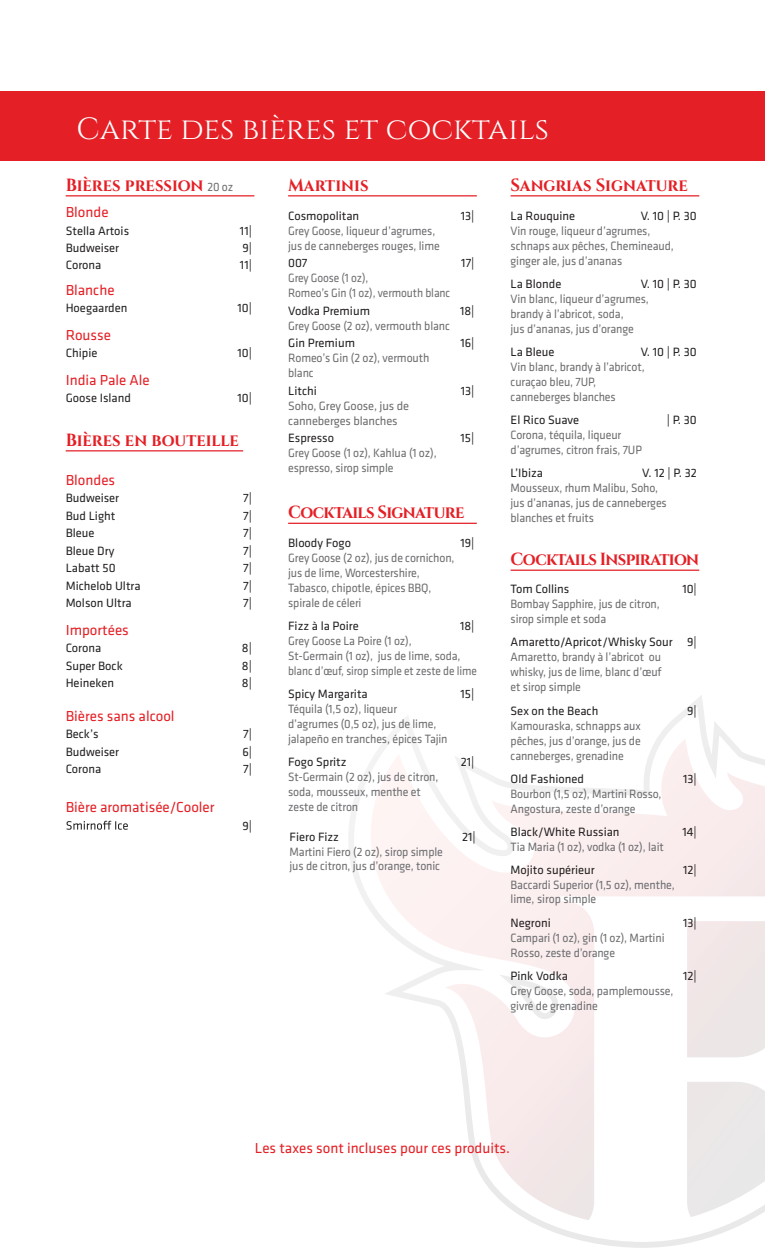
<style>
.page{position:relative;width:765px;height:1260px;background:#fff}
.page>*{position:absolute;margin:0;border:0;box-sizing:border-box;transform-origin:0 0}
.t1{font:30.62px "Cinzel";color:#fff}
.t2{font:700 17.5px "Cinzel";letter-spacing:-.01em;color:#e41f25;scale:.95 1}
.t3{font:700 17.5px "Cinzel";letter-spacing:-.04em;color:#e41f25;scale:.95 1}
.t4{font:15px "Klavika Basic";color:#e41f25}
.t5{font:12.5px/15px "Klavika Basic";letter-spacing:-.01em;color:#6c6d70;scale:.95 1}
.t6{font:12.5px "Klavika Basic";color:#231f20}
.t7{font:12.5px/15px "Klavika Basic";letter-spacing:-.01em;color:#6c6d70;scale:.92 1}
.t8{font:12.5px/15px "Klavika Basic";letter-spacing:-.01em;color:#6c6d70}
.s1{font-family:"Klavika Basic";font-weight:400;font-size:12.5px;color:#6c6d70}
</style>
<div class="page">
<svg style="left:349px;top:695px;width:416px;height:553px"></svg>
<svg style="left:499px;top:975px;width:60px;height:44px"></svg>
<hr style="left:66px;top:195px;width:188px;height:1px;background:#e41f25">
<hr style="left:66px;top:450px;width:177px;height:1px;background:#e41f25">
<svg style="left:66px;top:821px;width:62px;height:9px"></svg>
<hr style="left:288px;top:195px;width:189px;height:1px;background:#e41f25">
<hr style="left:511px;top:570px;width:188px;height:1px;background:#e41f25">
<hr style="left:511px;top:195px;width:188px;height:1px;background:#e41f25">
<hr style="left:288px;top:523px;width:189px;height:1px;background:#e41f25">
<div style="left:0;top:91px;width:765px;height:70px;background:#e41f25"></div>
<h1 class="t1" style="left:77px;top:109px;width:474px">CARTE DES BIÈRES ET COCKTAILS</h1>
<h2 class="t2" style="left:66px;top:174px;width:178px">Bières pression <span class="s1">20 oz</span></h2>
<p class="t4" style="left:66px;top:202px;width:44px">Blonde</p>
<p class="t6" style="left:66px;top:222px;width:65px">Stella Artois</p>
<p class="t6" style="left:240px;top:222px;width:13px">11|</p>
<p class="t6" style="left:66px;top:240px;width:55px">Budweiser</p>
<p class="t6" style="left:242px;top:240px;width:11px">9|</p>
<p class="t4" style="left:66px;top:280px;width:50px">Blanche</p>
<p class="t6" style="left:66px;top:300px;width:63px">Hoegaarden</p>
<p class="t6" style="left:237px;top:300px;width:16px">10|</p>
<p class="t4" style="left:66px;top:325px;width:47px">Rousse</p>
<p class="t6" style="left:66px;top:345px;width:33px">Chipie</p>
<p class="t6" style="left:237px;top:345px;width:16px">10|</p>
<p class="t4" style="left:66px;top:370px;width:86px">India Pale Ale</p>
<p class="t6" style="left:66px;top:257px;width:37px">Corona</p>
<p class="t6" style="left:240px;top:257px;width:13px">11|</p>
<p class="t6" style="left:66px;top:390px;width:67px">Goose Island</p>
<p class="t6" style="left:237px;top:390px;width:16px">10|</p>
<h2 class="t2" style="left:66px;top:429px;width:184px">Bières en bouteille</h2>
<p class="t4" style="left:66px;top:470px;width:51px">Blondes</p>
<p class="t6" style="left:66px;top:490px;width:55px">Budweiser</p>
<p class="t6" style="left:243px;top:490px;width:10px">7|</p>
<p class="t6" style="left:66px;top:507px;width:51px">Bud Light</p>
<p class="t6" style="left:243px;top:507px;width:10px">7|</p>
<p class="t6" style="left:66px;top:525px;width:30px">Bleue</p>
<p class="t6" style="left:243px;top:525px;width:10px">7|</p>
<p class="t6" style="left:66px;top:542px;width:50px">Bleue Dry</p>
<p class="t6" style="left:243px;top:542px;width:10px">7|</p>
<p class="t6" style="left:66px;top:560px;width:52px">Labatt 50</p>
<p class="t6" style="left:243px;top:560px;width:10px">7|</p>
<p class="t6" style="left:66px;top:577px;width:76px">Michelob Ultra</p>
<p class="t6" style="left:243px;top:577px;width:10px">7|</p>
<p class="t6" style="left:66px;top:595px;width:68px">Molson Ultra</p>
<p class="t6" style="left:243px;top:595px;width:10px">7|</p>
<p class="t4" style="left:66px;top:620px;width:65px">Importées</p>
<p class="t6" style="left:66px;top:640px;width:37px">Corona</p>
<p class="t6" style="left:242px;top:640px;width:12px">8|</p>
<p class="t6" style="left:66px;top:657px;width:59px">Super Bock</p>
<p class="t6" style="left:242px;top:657px;width:12px">8|</p>
<p class="t6" style="left:66px;top:675px;width:50px">Heineken</p>
<p class="t6" style="left:242px;top:675px;width:12px">8|</p>
<p class="t4" style="left:66px;top:706px;width:110px">Bières sans alcool</p>
<p class="t6" style="left:66px;top:726px;width:34px">Beck’s</p>
<p class="t6" style="left:243px;top:726px;width:10px">7|</p>
<p class="t6" style="left:66px;top:744px;width:55px">Budweiser</p>
<p class="t6" style="left:242px;top:744px;width:11px">6|</p>
<p class="t6" style="left:66px;top:761px;width:37px">Corona</p>
<p class="t6" style="left:243px;top:761px;width:10px">7|</p>
<p class="t4" style="left:66px;top:797px;width:150px">Bière aromatisée/Cooler</p>
<p class="t6" style="left:242px;top:817px;width:11px">9|</p>
<h2 class="t2" style="left:288px;top:174px;width:86px">Martinis</h2>
<p class="t6" style="left:288px;top:207px;width:73px">Cosmopolitan</p>
<p class="t6" style="left:461px;top:207px;width:15px">13|</p>
<p class="t5" style="left:288px;top:223px;width:161px">Grey Goose, liqueur d’agrumes, jus de canneberges rouges, lime</p>
<p class="t6" style="left:288px;top:255px;width:21px">007</p>
<p class="t6" style="left:461px;top:255px;width:15px">17|</p>
<p class="t7" style="left:288px;top:270px;width:178px">Grey Goose (1 oz),<br>Romeo’s Gin (1 oz), vermouth blanc</p>
<p class="t6" style="left:288px;top:302px;width:83px">Vodka Premium</p>
<p class="t6" style="left:460px;top:302px;width:16px">18|</p>
<p class="t5" style="left:288px;top:318px;width:172px">Grey Goose (2 oz), vermouth blanc</p>
<p class="t6" style="left:288px;top:335px;width:68px">Gin Premium</p>
<p class="t6" style="left:460px;top:335px;width:15px">16|</p>
<p class="t5" style="left:288px;top:350px;width:150px">Romeo’s Gin (2 oz), vermouth blanc</p>
<p class="t6" style="left:288px;top:382px;width:30px">Litchi</p>
<p class="t6" style="left:461px;top:382px;width:15px">13|</p>
<p class="t8" style="left:288px;top:398px;width:122px">Soho, Grey Goose, jus de canneberges blanches</p>
<p class="t6" style="left:288px;top:430px;width:47px">Espresso</p>
<p class="t6" style="left:461px;top:430px;width:15px">15|</p>
<p class="t5" style="left:288px;top:445px;width:158px">Grey Goose (1 oz), Kahlua (1 oz), espresso, sirop simple</p>
<h2 class="t3" style="left:288px;top:501px;width:187px">Cocktails Signature</h2>
<p class="t6" style="left:288px;top:535px;width:64px">Bloody Fogo</p>
<p class="t6" style="left:460px;top:535px;width:15px">19|</p>
<p class="t5" style="left:288px;top:550px;width:177px">Grey Goose (2 oz), jus de cornichon, jus de lime, Worcestershire,<br>Tabasco, chipotle, épices BBQ, spirale de céleri</p>
<p class="t6" style="left:288px;top:618px;width:72px">Fizz à la Poire</p>
<p class="t6" style="left:460px;top:618px;width:16px">18|</p>
<p class="t5" style="left:288px;top:633px;width:200px">Grey Goose La Poire (1 oz),<br>St-Germain (1 oz), jus de lime, soda, blanc d’œuf, sirop simple et zeste de lime</p>
<p class="t6" style="left:288px;top:686px;width:81px">Spicy Margarita</p>
<p class="t6" style="left:461px;top:686px;width:15px">15|</p>
<p class="t5" style="left:288px;top:701px;width:169px">Téquila (1,5 oz), liqueur d’agrumes (0,5 oz), jus de lime, jalapeño en tranches, épices Tajin</p>
<p class="t6" style="left:288px;top:754px;width:60px">Fogo Spritz</p>
<p class="t6" style="left:461px;top:754px;width:15px">21|</p>
<p class="t5" style="left:288px;top:769px;width:160px">St-Germain (2 oz), jus de citron, soda, mousseux, menthe et zeste de citron</p>
<p class="t6" style="left:290px;top:829px;width:51px">Fiero Fizz</p>
<p class="t6" style="left:462px;top:829px;width:15px">21|</p>
<p class="t5" style="left:290px;top:844px;width:163px;line-height:14.2px">Martini Fiero (2 oz), sirop simple jus de citron, jus d’orange, tonic</p>
<h2 class="t2" style="left:511px;top:174px;width:188px">Sangrias Signature</h2>
<p class="t6" style="left:511px;top:207px;width:66px">La Rouquine</p>
<p class="t6" style="left:641px;top:207px;width:58px">V. 10 | P. 30</p>
<p class="t5" style="left:511px;top:223px;width:173px">Vin rouge, liqueur d’agrumes, schnaps aux pêches, Chemineaud, ginger ale, jus d’ananas</p>
<p class="t6" style="left:511px;top:275px;width:52px">La Blonde</p>
<p class="t6" style="left:641px;top:275px;width:58px">V. 10 | P. 30</p>
<p class="t5" style="left:511px;top:291px;width:147px">Vin blanc, liqueur d’agrumes, brandy à l’abricot, soda,<br>jus d’ananas, jus d’orange</p>
<p class="t6" style="left:511px;top:344px;width:45px">La Bleue</p>
<p class="t6" style="left:641px;top:344px;width:58px">V. 10 | P. 30</p>
<p class="t5" style="left:511px;top:359px;width:143px">Vin blanc, brandy à l’abricot, curaçao bleu, 7UP, canneberges blanches</p>
<p class="t6" style="left:511px;top:412px;width:70px">El Rico Suave</p>
<p class="t6" style="left:667px;top:412px;width:32px">| P. 30</p>
<p class="t5" style="left:511px;top:427px;width:140px">Corona, téquila, liqueur d’agrumes, citron frais, 7UP</p>
<p class="t6" style="left:511px;top:465px;width:34px">L’Ibiza</p>
<p class="t6" style="left:642px;top:465px;width:56px">V. 12 | P. 32</p>
<p class="t5" style="left:511px;top:480px;width:166px">Mousseux, rhum Malibu, Soho, jus d’ananas, jus de canneberges blanches et fruits</p>
<h2 class="t3" style="left:511px;top:548px;width:200px">Cocktails Inspiration</h2>
<p class="t6" style="left:511px;top:581px;width:60px">Tom Collins</p>
<p class="t6" style="left:682px;top:581px;width:16px">10|</p>
<p class="t5" style="left:511px;top:596px;width:159px">Bombay Sapphire, jus de citron, sirop simple et soda</p>
<p class="t6" style="left:511px;top:634px;width:188px">Amaretto/Apricot/Whisky Sour 9|</p>
<p class="t5" style="left:511px;top:649px;width:161px;text-align:justify">Amaretto, brandy à l’abricot ou whisky, jus de lime, blanc d’œuf et sirop simple</p>
<p class="t6" style="left:511px;top:702px;width:89px">Sex on the Beach</p>
<p class="t6" style="left:687px;top:702px;width:11px">9|</p>
<p class="t5" style="left:511px;top:718px;width:139px;text-align:justify">Kamouraska, schnapps aux pêches, jus d’orange, jus de canneberges, grenadine</p>
<p class="t6" style="left:511px;top:770px;width:75px">Old Fashioned</p>
<p class="t6" style="left:683px;top:770px;width:15px">13|</p>
<p class="t5" style="left:511px;top:786px;width:161px">Bourbon (1,5 oz), Martini Rosso,<br>Angostura, zeste d’orange</p>
<p class="t6" style="left:511px;top:824px;width:111px">Black/White Russian</p>
<p class="t6" style="left:683px;top:824px;width:16px">14|</p>
<p class="t5" style="left:511px;top:839px;width:163px">Tia Maria (1 oz), vodka (1 oz), lait</p>
<p class="t6" style="left:511px;top:862px;width:86px">Mojito supérieur</p>
<p class="t6" style="left:683px;top:862px;width:15px">12|</p>
<p class="t5" style="left:511px;top:877px;width:174px;line-height:14.2px">Baccardi Superior (1,5 oz), menthe, lime, sirop simple</p>
<p class="t6" style="left:511px;top:915px;width:42px">Negroni</p>
<p class="t6" style="left:683px;top:915px;width:15px">13|</p>
<p class="t5" style="left:511px;top:930px;width:164px">Campari (1 oz), gin (1 oz), Martini<br>Rosso, zeste d’orange</p>
<p class="t6" style="left:511px;top:968px;width:59px">Pink Vodka</p>
<p class="t6" style="left:683px;top:968px;width:15px">12|</p>
<p class="t5" style="left:511px;top:983px;width:173px">Grey Goose, soda, pamplemousse, givré de grenadine</p>
<p class="t4" style="left:255px;top:1138px;width:257px">Les taxes sont incluses pour ces produits.</p>
</div>
